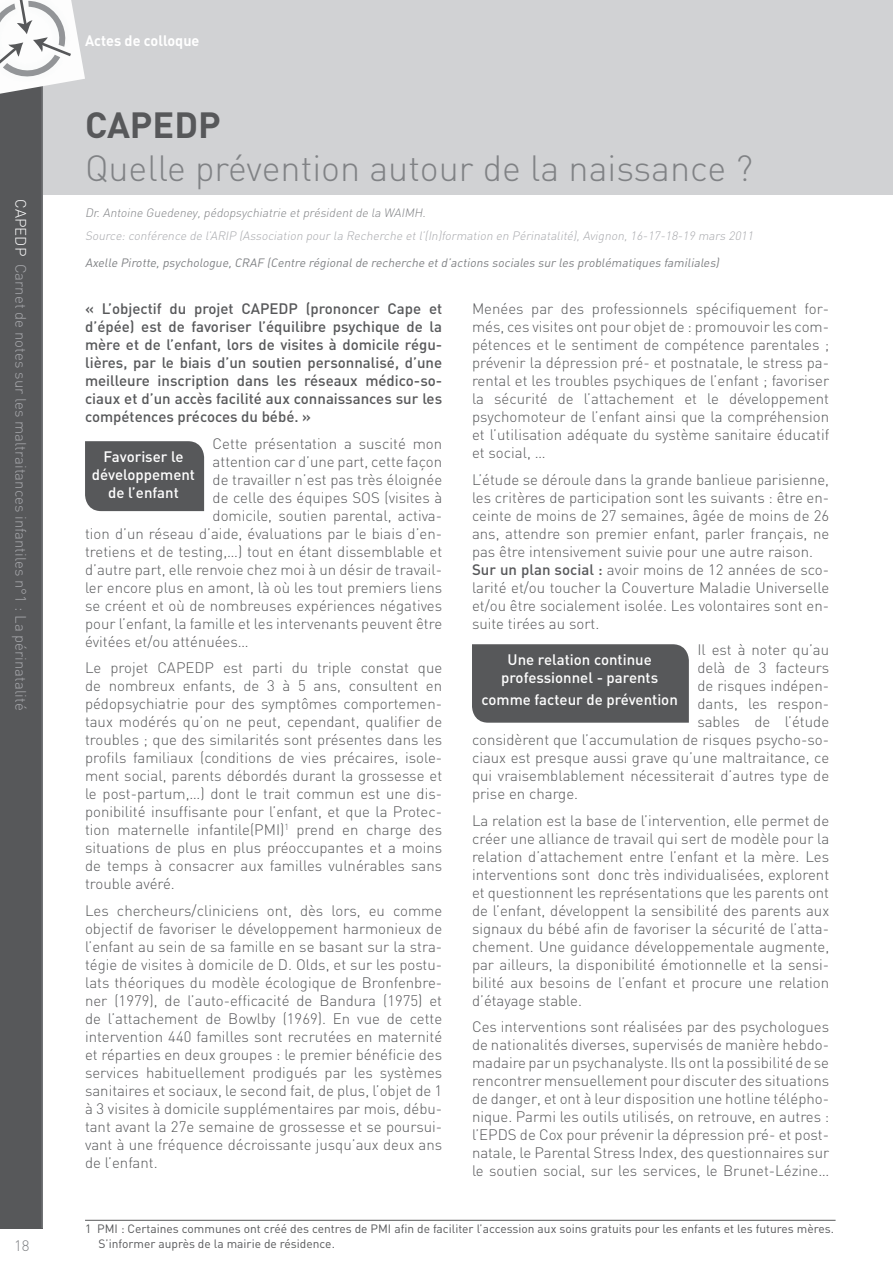
<style>
.page{position:relative;width:893px;height:1263px;background:#fff}
.page>*{position:absolute;margin:0;border:0;box-sizing:border-box;transform-origin:0 0}
.t1{font:36px "DIN Light Alternate";color:#808285}
.t2{font:700 36px "DIN";color:#57585a}
.t3{font:300 15px/18px "DIN";color:#57585a;text-align:justify}
.t4{font:500 15px/18px "DIN";color:#57585a;text-align:justify}
.t5{font:500 15px/18px "DIN";color:#fff;text-align:center}
.t6{font:300 15px "DIN";color:#a8a9ad}
.t7{font:700 15px "DIN";color:#fff;scale:.96 1}
.t8{font:300 15px "DIN";color:#808285}
.t9{font:12px/14.4px "DIN";color:#57585a}
.t10{font:italic 300 12px "DIN";color:#a8a9ad}
.t11{font:italic 12px "DIN Regular Alternate";color:#808285}
.t12{font:italic 300 12px "DIN";color:#808285}
.s1{color:#fff}
.s2{font-weight:500}
</style>
<div class="page">
<div style="left:0;top:0;width:893px;height:195px;background:#d1d2d4"></div>
<div style="left:0;top:0;width:43px;height:1229px;background:#57585a"></div>
<hr style="left:42px;top:3px;width:1px;height:1225px;background:#808285">
<div style="left:85px;top:441px;width:119px;height:70px;background:#57585a"></div>
<div style="left:472px;top:644px;width:217px;height:79px;background:#57585a"></div>
<hr style="left:85px;top:1220px;width:751px;height:1px;background:#57585a">
<img style="left:0;top:0;width:85px;height:94px">
<svg style="left:0;top:0;width:71px;height:79px"></svg>
<p class="t6" style="left:30px;top:199px;width:513px;rotate:90deg"><span class="s1">CAPEDP</span> Carnet de notes sur les maltraitances infantiles n°1 : La périnatalité</p>
<p class="t8" style="left:14px;top:1236px;width:17px">18</p>
<p class="t7" style="left:85px;top:31px;width:121px">Actes de colloque</p>
<p class="t2" style="left:85px;top:102px;width:137px">CAPEDP</p>
<p class="t1" style="left:85px;top:146px;width:669px">Quelle prévention autour de la naissance ?</p>
<p class="t12" style="left:85px;top:205px;width:345px">Dr.Antoine Guedeney,pédopsychiatrie etprésidentde la WAIMH.</p>
<p class="t10" style="left:85px;top:228px;width:672px">Source:conférence de l’ARIP (Association pour la Recherche etl’(In)formation en Périnatalité),Avignon,16-17-18-19 mars 2011</p>
<p class="t11" style="left:85px;top:255px;width:638px">Axelle Pirotte,psychologue,CRAF (Centre régionalde recherche etd’actions sociales sur les problématiques familiales)</p>
<p class="t4" style="left:85px;top:299px;width:359px">« L’objectif du projet CAPEDP (prononcer Cape et d’épée) est de favoriser l’équilibre psychique de la mère et de l’enfant, lors de visites à domicile régu&shy;lières, par le biais d’un soutien personnalisé, d’une meilleure inscription dans les réseaux médico-so&shy;ciaux et d’un accès facilité aux connaissances sur les compétences précoces du bébé. »</p>
<p class="t3" style="left:213px;top:434px;width:231px">Cette présentation a suscité mon</p>
<p class="t3" style="left:213px;top:452px;width:231px">attention car d’une part, cette façon</p>
<p class="t3" style="left:213px;top:470px;width:231px">de travailler n’est pas très éloignée</p>
<p class="t3" style="left:213px;top:488px;width:231px">de celle des équipes SOS (visites à</p>
<p class="t3" style="left:213px;top:506px;width:231px">domicile, soutien parental, activa-</p>
<p class="t3" style="left:85px;top:524px;width:359px">tion d’un réseau d’aide, évaluations par le biais d’en-</p>
<p class="t3" style="left:85px;top:542px;width:359px">tretiens et de testing,…) tout en étant dissemblable et</p>
<p class="t3" style="left:85px;top:560px;width:359px">d’autre part, elle renvoie chez moi à un désir de travail-</p>
<p class="t3" style="left:85px;top:578px;width:359px">ler encore plus en amont, là où les tout premiers liens</p>
<p class="t3" style="left:85px;top:596px;width:359px">se créent et où de nombreuses expériences négatives</p>
<p class="t3" style="left:85px;top:614px;width:359px">pour l’enfant, la famille et les intervenants peuvent être</p>
<p class="t3" style="left:85px;top:632px;width:165px">évitées et/ou atténuées…</p>
<p class="t3" style="left:85px;top:659px;width:359px">Le projet CAPEDP est parti du triple constat que de nombreux enfants, de 3 à 5 ans, consultent en pédopsychiatrie pour des symptômes comportemen&shy;taux modérés qu’on ne peut, cependant, qualifier de troubles ; que des similarités sont présentes dans les profils familiaux (conditions de vies précaires, isole&shy;ment social, parents débordés durant la grossesse et le post-partum,…) dont le trait commun est une dis&shy;ponibilité insuffisante pour l’enfant, et que la Protec&shy;tion maternelle infantile(PMI)<sup>1</sup> prend en charge des situations de plus en plus préoccupantes et a moins de temps à consacrer aux familles vulnérables sans trouble avéré.</p>
<p class="t3" style="left:85px;top:901px;width:359px">Les chercheurs/cliniciens ont, dès lors, eu comme objectif de favoriser le développement harmonieux de l’enfant au sein de sa famille en se basant sur la stra&shy;tégie de visites à domicile de D. Olds, et sur les postu&shy;lats théoriques du modèle écologique de Bronfenbre&shy;ner (1979), de l’auto-efficacité de Bandura (1975) et de l’attachement de Bowlby (1969). En vue de cette intervention 440 familles sont recrutées en maternité et réparties en deux groupes : le premier bénéficie des services habituellement prodigués par les systèmes sanitaires et sociaux, le second fait, de plus, l’objet de 1 à 3 visites à domicile supplémentaires par mois, débu&shy;tant avant la 27e semaine de grossesse et se poursui&shy;vant à une fréquence décroissante jusqu’aux deux ans de l’enfant.</p>
<p class="t5" style="left:92px;top:447px;width:105px">Favoriser le développement de l’enfant</p>
<p class="t3" style="left:472px;top:299px;width:359px">Menées par des professionnels spécifiquement for&shy;més, ces visites ont pour objet de : promouvoir les com&shy;pétences et le sentiment de compétence parentales ; prévenir la dépression pré- et postnatale, le stress pa&shy;rental et les troubles psychiques de l’enfant ; favoriser la sécurité de l’attachement et le développement psychomoteur de l’enfant ainsi que la compréhension et l’utilisation adéquate du système sanitaire éducatif et social, …</p>
<p class="t3" style="left:472px;top:470px;width:359px">L’étude se déroule dans la grande banlieue parisienne, les critères de participation sont les suivants : être en&shy;ceinte de moins de 27 semaines, âgée de moins de 26 ans, attendre son premier enfant, parler français, ne pas être intensivement suivie pour une autre raison.</p>
<p class="t3" style="left:472px;top:560px;width:359px"><span class="s2">Sur un plan social :</span> avoir moins de 12 années de sco&shy;larité et/ou toucher la Couverture Maladie Universelle et/ou être socialement isolée. Les volontaires sont en&shy;suite tirées au sort.</p>
<p class="t3" style="left:697px;top:640px;width:133px">Il est à noter qu’au</p>
<p class="t3" style="left:697px;top:658px;width:133px">delà de 3 facteurs</p>
<p class="t3" style="left:697px;top:676px;width:133px">de risques indépen-</p>
<p class="t3" style="left:697px;top:694px;width:133px">dants, les respon-</p>
<p class="t3" style="left:697px;top:712px;width:133px">sables de l’étude</p>
<p class="t3" style="left:472px;top:730px;width:359px">considèrent que l’accumulation de risques psycho-so-</p>
<p class="t3" style="left:472px;top:748px;width:359px">ciaux est presque aussi grave qu’une maltraitance, ce</p>
<p class="t3" style="left:472px;top:766px;width:359px">qui vraisemblablement nécessiterait d’autres type de</p>
<p class="t3" style="left:472px;top:784px;width:108px">prise en charge.</p>
<p class="t3" style="left:472px;top:811px;width:359px">La relation est la base de l’intervention, elle permet de créer une alliance de travail qui sert de modèle pour la relation d’attachement entre l’enfant et la mère. Les interventions sont donc très individualisées, explorent et questionnent les représentations que les parents ont de l’enfant, développent la sensibilité des parents aux signaux du bébé afin de favoriser la sécurité de l’atta&shy;chement. Une guidance développementale augmente, par ailleurs, la disponibilité émotionnelle et la sensi&shy;bilité aux besoins de l’enfant et procure une relation d’étayage stable.</p>
<p class="t3" style="left:472px;top:1017px;width:359px">Ces interventions sont réalisées par des psychologues de nationalités diverses, supervisés de manière hebdo&shy;madaire par un psychanalyste. Ils ont la possibilité de se rencontrer mensuellement pour discuter des situations de danger, et ont à leur disposition une hotline télépho&shy;nique. Parmi les outils utilisés, on retrouve, en autres : l’EPDS de Cox pour prévenir la dépression pré- et post&shy;natale, le Parental Stress Index, des questionnaires sur le soutien social, sur les services, le Brunet-Lézine…</p>
<p class="t5" style="left:501px;top:650px;width:158px">Une relation continue professionnel - parents</p>
<p class="t5" style="left:482px;top:690px;width:198px">comme facteur de prévention</p>
<p class="t9" style="left:99px;top:1222px;width:735px;text-indent:-14px">1 PMI : Certaines communes ont créé des centres de PMI afin de faciliter l’accession aux soins gratuits pour les enfants et les futures mères.<br>S’informer auprès de la mairie de résidence.</p>
</div>
